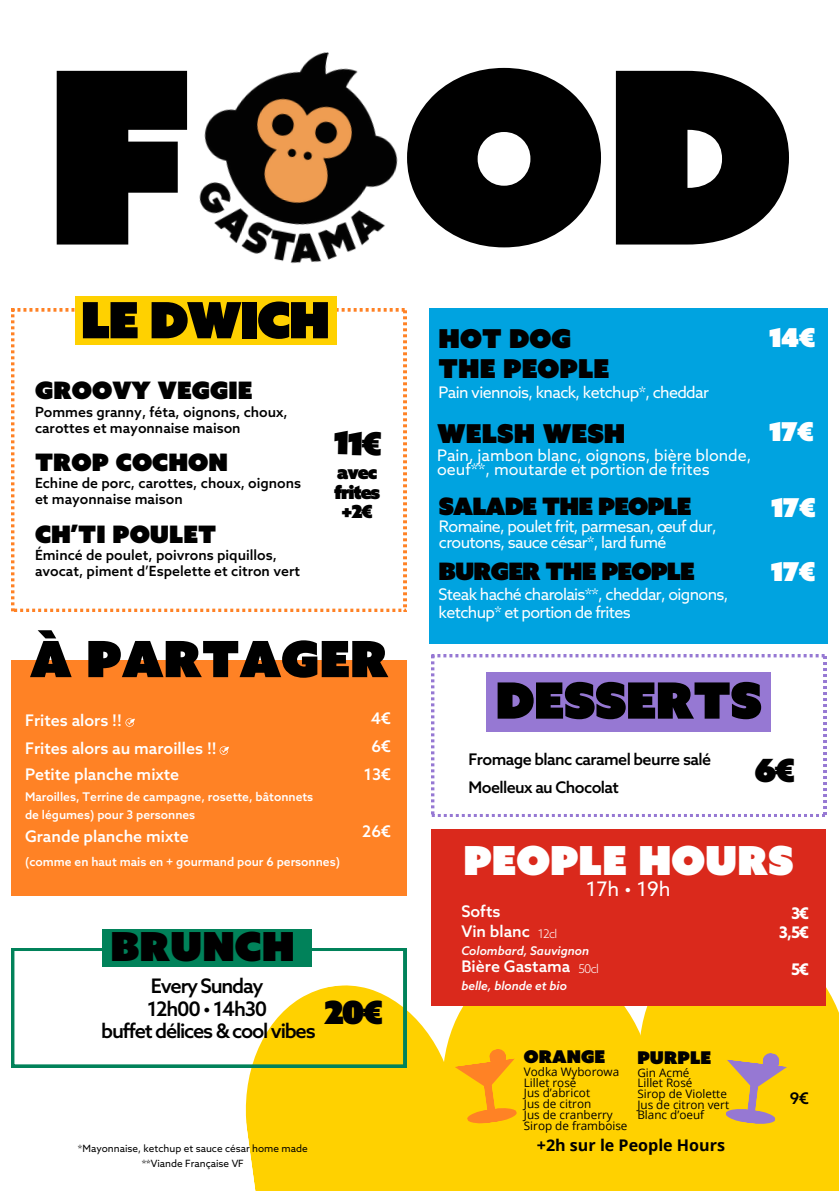
<style>
.page{position:relative;width:839px;height:1191px;background:#fff}
.page>*{position:absolute;margin:0;border:0;box-sizing:border-box;transform-origin:0 0}
.t1{font:240px "Azo Super";color:#000}
.t2{font:50px "Azo Super";letter-spacing:-.015em;color:#000}
.t3{font:40px "Azo Super";color:#fff}
.t4{font:40px "Azo Super";color:#000}
.t5{font:32px "Azo Super";color:#000}
.t6{font:26px/29.4px "Azo Super";color:#000}
.t7{font:26px "Azo Super";letter-spacing:-.02em;color:#fff}
.t8{font:24px "Azo Super";color:#000}
.t9{font:24px "Azo Super";letter-spacing:-.04em;color:#000}
.t10{font:500 20px "Azo Sans";letter-spacing:-.06em;color:#000}
.t11{font:20px "Azo Sans";color:#fff}
.t12{font:18px/19.6px "Azo Super";letter-spacing:-.06em;color:#000;text-align:center}
.t13{font:17.6px "Azo Super";color:#000}
.t14{font:16px/16px "Azo Sans";letter-spacing:-.04em;color:#fff}
.t15{font:500 16px "Azo Sans";color:#fff}
.t16{font:16px/13.4px "Azo Sans";color:#fff}
.t17{font:500 16px "Azo Sans";letter-spacing:-.035em;color:#000}
.t18{font:700 16px "Open Sans";color:#000}
.t19{font:700 16px "Azo Sans";color:#fff}
.t20{font:500 14px "Azo Sans";color:#000}
.t21{font:500 12px "Azo Sans";color:#fff}
.t22{font:italic 500 12px "Azo Sans";color:#fff}
.t23{font:300 12px "Azo Sans";letter-spacing:-.06em;color:#fff}
.t24{font:11.8px "Open Sans";color:#000}
.t25{font:10px "Azo Sans";color:#000}
</style>
<div class="page">
<div style="left:429px;top:308px;width:398px;height:335px;background:#00a3e0"></div>
<div style="left:11px;top:661px;width:396px;height:235px;background:#ff8225"></div>
<svg style="left:11px;top:309px;width:395px;height:303px"></svg>
<div style="left:75px;top:296px;width:261px;height:49px;background:#ffd100"></div>
<svg style="left:240px;top:985px;width:196px;height:206px;background:#fdd417"></svg>
<div style="left:436px;top:1005px;width:197px;height:186px;background:#ffd100"></div>
<div style="left:633px;top:931px;width:205px;height:260px;background:#ffd100"></div>
<img style="left:199px;top:52px;width:199px;height:212px">
<svg style="left:431px;top:654px;width:395px;height:162px"></svg>
<div style="left:431px;top:829px;width:394px;height:176px;background:#da291c"></div>
<svg style="left:454px;top:1048px;width:63px;height:76px;background:#ffb50c"></svg>
<svg style="left:725px;top:1053px;width:62px;height:72px;background:#d7af4e"></svg>
<svg style="left:258px;top:371px;width:9px;height:9px"></svg>
<svg style="left:125px;top:718px;width:9px;height:9px"></svg>
<svg style="left:219px;top:746px;width:9px;height:9px"></svg>
<svg style="left:11px;top:948px;width:395px;height:119px"></svg>
<div style="left:102px;top:929px;width:210px;height:37px;background:#01825a"></div>
<svg style="left:334px;top:430px;width:47px;height:26px"></svg>
<h2 class="t1" style="left:46px;top:-1px;width:748px">F OD</h2>
<h1 class="t2" style="left:81px;top:287px;width:251px">LE DWICH</h1>
<h2 class="t8" style="left:35px;top:374px;width:219px">GROOVY VEGGIE</h2>
<p class="t20" style="left:35px;top:403px;width:254px">Pommes granny, féta, oignons, choux,</p>
<p class="t20" style="left:35px;top:419px;width:207px">carottes et mayonnaise maison</p>
<h5 class="t8" style="left:35px;top:446px;width:194px">TROP COCHON</h5>
<p class="t20" style="left:35px;top:476px;width:268px">Echine de porc, carottes, choux, oignons</p>
<p class="t20" style="left:35px;top:492px;width:149px">et mayonnaise maison</p>
<p class="t8" style="left:35px;top:518px;width:183px">CH’TI POULET</p>
<p class="t20" style="left:35px;top:548px;width:243px">Émincé de poulet, poivrons piquillos,</p>
<p class="t20" style="left:35px;top:564px;width:266px">avocat, piment d’Espelette et citron vert</p>
<p class="t12" style="left:334px;top:463px;width:48px">avec frites +2€</p>
<p class="t2" style="left:30px;top:626px;width:360px">À PARTAGER</p>
<p class="t15" style="left:25px;top:712px;width:98px">Frites alors !!</p>
<p class="t15" style="left:25px;top:740px;width:193px">Frites alors au maroilles !!</p>
<p class="t15" style="left:25px;top:766px;width:156px">Petite planche mixte</p>
<p class="t21" style="left:25px;top:791px;width:290px">Maroilles, Terrine de campagne, rosette, bâtonnets</p>
<p class="t21" style="left:25px;top:809px;width:172px">de légumes) pour 3 personnes</p>
<p class="t15" style="left:25px;top:828px;width:165px">Grande planche mixte</p>
<p class="t21" style="left:25px;top:856px;width:316px">(comme en haut mais en + gourmand pour 6 personnes)</p>
<p class="t15" style="left:371px;top:707px;width:22px">4€</p>
<p class="t15" style="left:371px;top:735px;width:21px">6€</p>
<p class="t15" style="left:364px;top:763px;width:28px">13€</p>
<p class="t15" style="left:362px;top:820px;width:30px">26€</p>
<p class="t4" style="left:111px;top:920px;width:186px">BRUNCH</p>
<p class="t10" style="left:151px;top:976px;width:114px">Every Sunday</p>
<p class="t10" style="left:147px;top:999px;width:121px">12h00 • 14h30</p>
<p class="t10" style="left:101px;top:1021px;width:216px">buffet délices &amp; cool vibes</p>
<p class="t5" style="left:324px;top:992px;width:60px">20€</p>
<h3 class="t25" style="left:78px;top:1143px;width:231px">*Mayonnaise, ketchup et sauce césar home made</h3>
<p class="t25" style="left:142px;top:1158px;width:104px">**Viande Française VF</p>
<h3 class="t6" style="left:438px;top:324px;width:172px">HOT DOG<br>THE PEOPLE</h3>
<p class="t14" style="left:438px;top:384px;width:272px">Pain viennois, knack, ketchup*, cheddar</p>
<h3 class="t6" style="left:437px;top:418px;width:190px">WELSH WESH</h3>
<p class="t16" style="left:437px;top:449px;width:316px">Pain, jambon blanc, oignons, bière blonde, oeuf**, moutarde et portion de frites</p>
<h3 class="t9" style="left:439px;top:490px;width:254px">SALADE THE PEOPLE</h3>
<p class="t14" style="left:439px;top:519px;width:279px">Romaine, poulet frit, parmesan, œuf dur, croutons, sauce césar*, lard fumé</p>
<h3 class="t9" style="left:438px;top:556px;width:258px">BURGER THE PEOPLE</h3>
<p class="t14" style="left:438px;top:586px;width:291px;line-height:17.4px">Steak haché charolais**, cheddar, oignons, ketchup* et portion de frites</p>
<p class="t7" style="left:769px;top:320px;width:48px">14€</p>
<p class="t7" style="left:768px;top:414px;width:47px">17€</p>
<p class="t7" style="left:770px;top:491px;width:47px">17€</p>
<p class="t7" style="left:770px;top:554px;width:47px">17€</p>
<p class="t2" style="left:495px;top:667px;width:268px">DESSERTS</p>
<h6 class="t17" style="left:468px;top:751px;width:244px">Fromage blanc caramel beurre salé</h6>
<h6 class="t17" style="left:468px;top:779px;width:152px">Moelleux au Chocolat</h6>
<p class="t5" style="left:754px;top:749px;width:42px">6€</p>
<p class="t3" style="left:463px;top:834px;width:331px">PEOPLE HOURS</p>
<p class="t11" style="left:586px;top:878px;width:86px">17h • 19h</p>
<p class="t15" style="left:461px;top:903px;width:41px">Softs</p>
<p class="t19" style="left:791px;top:903px;width:19px">3€</p>
<p class="t15" style="left:461px;top:923px;width:70px">Vin blanc</p>
<p class="t22" style="left:461px;top:943px;width:129px">Colombard, Sauvignon</p>
<p class="t15" style="left:461px;top:958px;width:110px">Bière Gastama</p>
<h4 class="t22" style="left:461px;top:978px;width:107px">belle, blonde et bio</h4>
<h2 class="t19" style="left:779px;top:922px;width:31px">3,5€</h2>
<p class="t23" style="left:538px;top:927px;width:21px">12cl</p>
<p class="t23" style="left:578px;top:962px;width:22px">50cl</p>
<p class="t19" style="left:791px;top:959px;width:19px">5€</p>
<h6 class="t13" style="left:524px;top:1045px;width:83px">ORANGE</h6>
<p class="t24" style="left:524px;top:1063px;width:97px">Vodka Wyborowa</p>
<p class="t24" style="left:524px;top:1074px;width:54px">Lillet rosé</p>
<p class="t24" style="left:524px;top:1085px;width:68px">Jus d’abricot</p>
<p class="t24" style="left:524px;top:1096px;width:69px">Jus de citron</p>
<p class="t24" style="left:524px;top:1106px;width:90px">Jus de cranberry</p>
<p class="t24" style="left:524px;top:1117px;width:105px">Sirop de framboise</p>
<p class="t13" style="left:637px;top:1046px;width:75px">PURPLE</p>
<p class="t24" style="left:637px;top:1064px;width:54px">Gin Acmé</p>
<p class="t24" style="left:637px;top:1075px;width:57px">Lillet Rosé</p>
<p class="t24" style="left:637px;top:1085px;width:91px">Sirop de Violette</p>
<h5 class="t24" style="left:637px;top:1096px;width:93px">Jus de citron vert</h5>
<p class="t24" style="left:637px;top:1107px;width:68px">Blanc d’oeuf</p>
<p class="t18" style="left:537px;top:1134px;width:190px">+2h sur le People Hours</p>
<p class="t17" style="left:789px;top:1088px;width:21px">9€</p>
</div>
